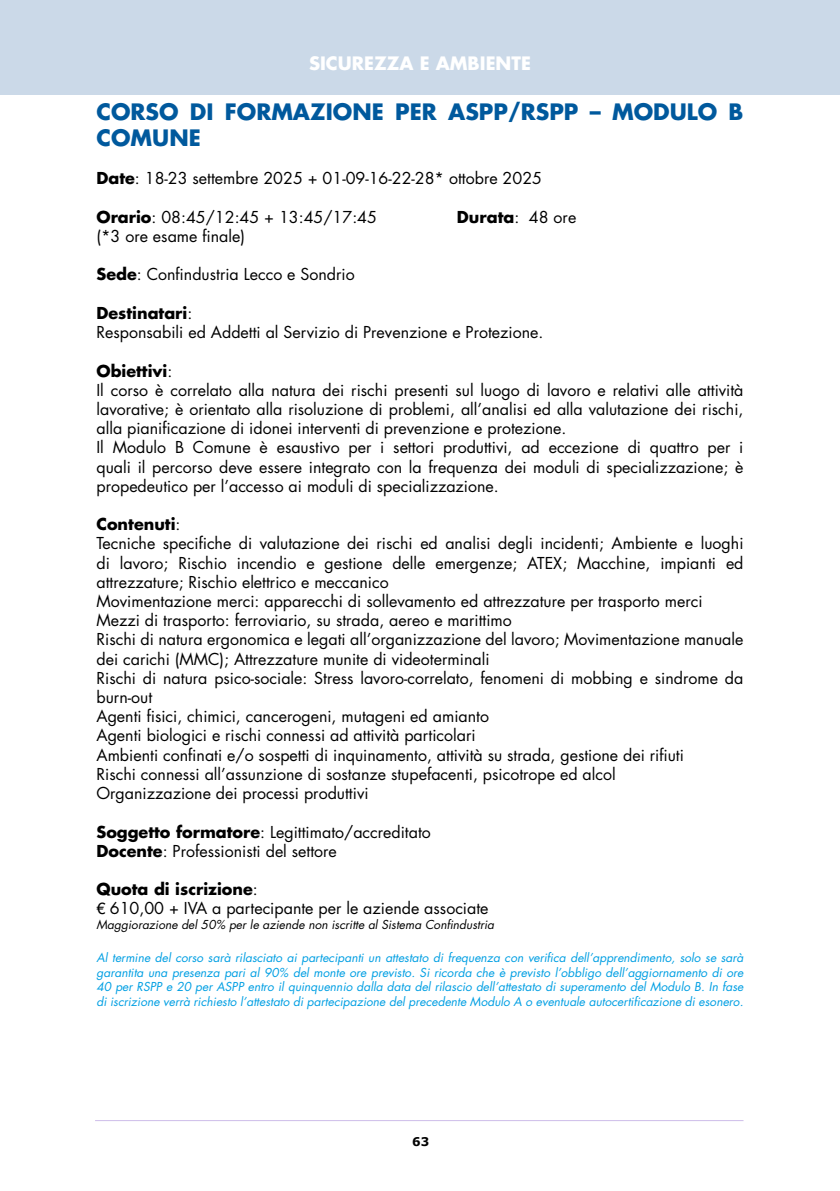
<style>
.page{position:relative;width:840px;height:1191px;background:#fff}
.page>*{position:absolute;margin:0;border:0;box-sizing:border-box;transform-origin:0 0}
.t1{font:700 22px/26.4px "Futura";color:#00599d}
.t2{font:700 18px "Futura";color:#fff}
.t3{font:16px/19.2px "Futura";color:#000}
.t4{font:700 16px "Futura";color:#000}
.t5{font:italic 12px/14.4px "Futura";color:#009fe3;text-align:justify}
.t6{font:italic 12px "Futura";color:#000}
.t7{font:700 12px "Verdana";color:#000}
.s1{font-weight:700}
.s2{font-weight:400}
.s3{font-family:"Helvetica Neue"}
</style>
<div class="page">
<div style="left:0;top:0;width:839px;height:95px;background:#cbd9e8"></div>
<hr style="left:95px;top:1120px;width:648px;height:1px;background:#cebde9">
<p class="t2" style="left:309px;top:51px;width:223px">SICUREZZA E AMBIENTE</p>
<h1 class="t1" style="left:96px;top:98px;width:648px">CORSO DI FORMAZIONE PER ASPP/RSPP – MODULO B<br>COMUNE</h1>
<p class="t3" style="left:96px;top:169px;width:447px"><span class="s1">Date</span>: 18-23 settembre 2025 + 01-09-16-22-28* ottobre 2025</p>
<p class="t3" style="left:96px;top:207px;width:282px"><span class="s1">Orario</span>: 08:45/12:45 + 13:45/17:45</p>
<p class="t4" style="left:456px;top:206px;width:121px">Durata<span class="s2">: 48 ore</span></p>
<p class="t3" style="left:96px;top:227px;width:150px">(*3 ore esame finale)</p>
<p class="t3" style="left:96px;top:265px;width:260px"><span class="s1">Sede</span>: Confindustria Lecco e Sondrio</p>
<p class="t3" style="left:96px;top:303px;width:448px"><span class="s1">Destinatari</span>:<br>Responsabili ed Addetti al Servizio di Prevenzione e Protezione.</p>
<p class="t3" style="left:96px;top:361px;width:648px"><span class="s1">Obiettivi</span>:<br>Il corso è correlato alla natura dei rischi presenti sul luogo di lavoro e relativi alle attività lavorative; è orientato alla risoluzione di problemi, all’analisi ed alla valutazione dei rischi, alla pianificazione di idonei interventi di prevenzione e protezione.<br>Il Modulo B Comune è esaustivo per i settori produttivi, ad eccezione di quattro per i quali il percorso deve essere integrato con la frequenza dei moduli di specializzazione; è propedeutico per l’accesso ai moduli di specializzazione.</p>
<p class="t3" style="left:96px;top:515px;width:648px"><span class="s1">Contenuti</span>:<br>Tecniche specifiche di valutazione dei rischi ed analisi degli incidenti; Ambiente e luoghi di lavoro; Rischio incendio e gestione delle emergenze; ATEX; Macchine, impianti ed attrezzature; Rischio elettrico e meccanico<br>Movimentazione merci: apparecchi di sollevamento ed attrezzature per trasporto merci Mezzi di trasporto: ferroviario, su strada, aereo e marittimo<br>Rischi di natura ergonomica e legati all’organizzazione del lavoro; Movimentazione manuale dei carichi (MMC); Attrezzature munite di videoterminali<br>Rischi di natura psico-sociale: Stress lavoro-correlato, fenomeni di mobbing e sindrome da burn-out<br>Agenti fisici, chimici, cancerogeni, mutageni ed amianto<br>Agenti biologici e rischi connessi ad attività particolari<br>Ambienti confinati e/o sospetti di inquinamento, attività su strada, gestione dei rifiuti<br>Rischi connessi all’assunzione di sostanze stupefacenti, psicotrope ed alcol<br>Organizzazione dei processi produttivi</p>
<p class="t3" style="left:96px;top:822px;width:336px"><span class="s1">Soggetto formatore</span>: Legittimato/accreditato<br><span class="s1">Docente</span>: Professionisti del settore</p>
<p class="t3" style="left:96px;top:879px;width:393px"><span class="s1">Quota di iscrizione</span>:<br><span class="s3">€</span> 610,00 + IVA a partecipante per le aziende associate</p>
<p class="t6" style="left:96px;top:916px;width:399px">Maggiorazione del 50% per le aziende non iscritte al Sistema Confindustria</p>
<p class="t5" style="left:96px;top:951px;width:648px">Al termine del corso sarà rilasciato ai partecipanti un attestato di frequenza con verifica dell’apprendimento, solo se sarà garantita una presenza pari al 90% del monte ore previsto. Si ricorda che è previsto l’obbligo dell’aggiornamento di ore 40 per RSPP e 20 per ASPP entro il quinquennio dalla data del rilascio dell’attestato di superamento del Modulo B. In fase di iscrizione verrà richiesto l’attestato di partecipazione del precedente Modulo A o eventuale autocertificazione di esonero.</p>
<p class="t7" style="left:412px;top:1134px;width:19px">63</p>
</div>
